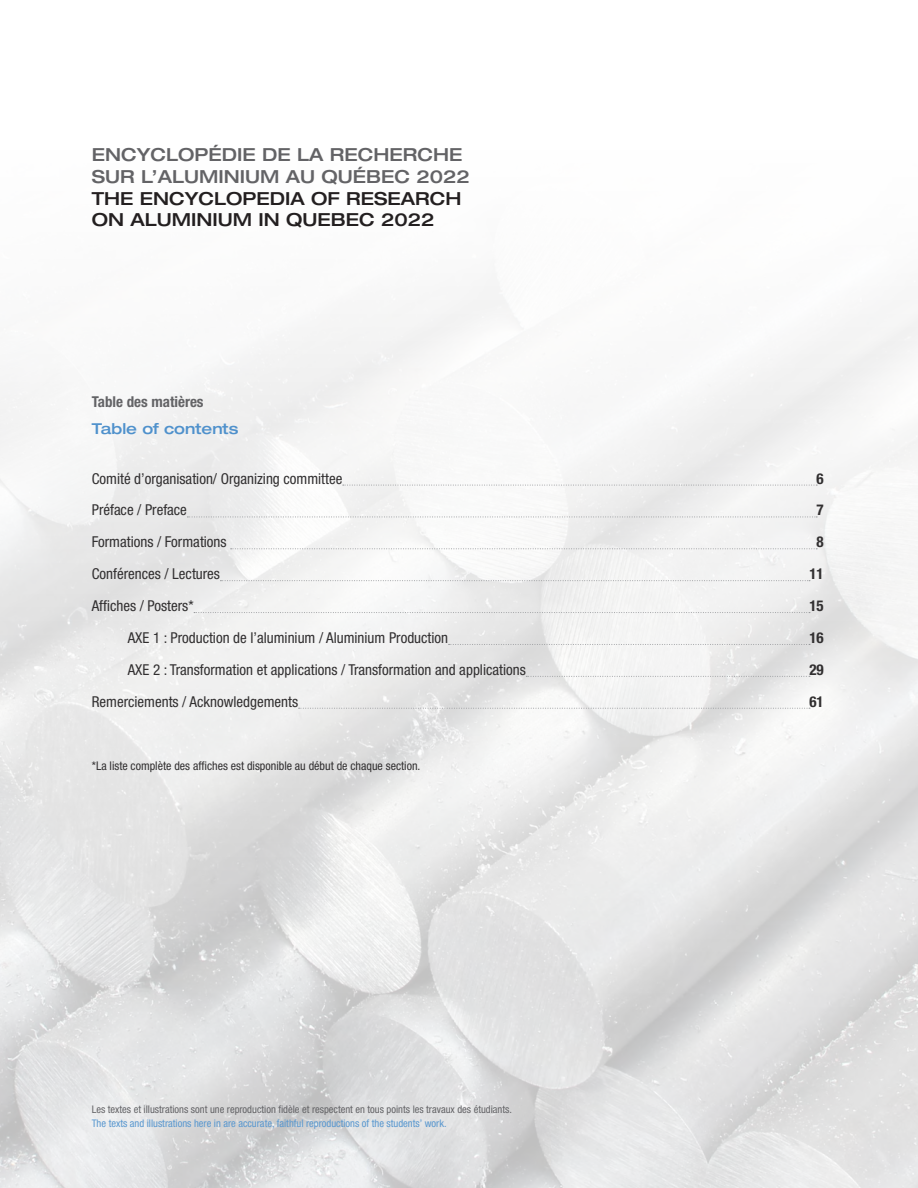
<style>
.page{position:relative;width:918px;height:1188px;background:#fff}
.page>*{position:absolute;margin:0;border:0;box-sizing:border-box;transform-origin:0 0}
.t1{font:500 expanded 18px/21.6px "Helvetica Neue LT Std";color:#636366}
.t2{font:500 expanded 18px/21.6px "Helvetica Neue LT Std";color:#231f20}
.TM{font:condensed 15px "Helvetica Neue LT Std";color:#312f30}
.Titre_Fr_gauche_Conf{font:700 condensed 15px "Helvetica Neue LT Std";color:#636366}
.Titre_Ang_gauche_Conf{font:500 expanded 15px "Helvetica Neue LT Std";color:#4f91cc}
.TM-2{font:700 condensed 15px "Helvetica Neue LT Std";color:#312f30}
.TM-3{font:condensed 12px "Helvetica Neue LT Std";color:#312f30}
.Texte_conférence_gauche{font:condensed 10.5px "Helvetica Neue LT Std";color:#636366}
.Texte_conférence_gauche-2{font:condensed 10.5px "Helvetica Neue LT Std";color:#5897cf}
</style>
<div class="page">
<img style="left:0;top:286px;width:918px;height:902px">
<svg style="left:343px;top:485px;width:474px;height:1px"></svg>
<svg style="left:187px;top:517px;width:630px;height:1px"></svg>
<svg style="left:231px;top:548px;width:586px;height:1px"></svg>
<svg style="left:220px;top:580px;width:590px;height:1px"></svg>
<svg style="left:194px;top:612px;width:616px;height:1px"></svg>
<svg style="left:449px;top:644px;width:361px;height:1px"></svg>
<svg style="left:526px;top:676px;width:284px;height:1px"></svg>
<svg style="left:299px;top:708px;width:511px;height:1px"></svg>
<p class="t1" style="left:92px;top:144px;width:379px">ENCYCLOPÉDIE DE LA RECHERCHE<br>SUR L’ALUMINIUM AU QUÉBEC 2022</p>
<p class="t2" style="left:92px;top:187px;width:371px">THE ENCYCLOPEDIA OF RESEARCH<br>ON ALUMINIUM IN QUEBEC 2022</p>
<p class="Titre_Fr_gauche_Conf" style="left:92px;top:392px;width:113px">Table des matières</p>
<p class="Titre_Ang_gauche_Conf" style="left:92px;top:419px;width:148px">Table of contents</p>
<p class="TM" style="left:92px;top:470px;width:252px">Comité d’organisation/ Organizing committee</p>
<p class="TM-2" style="left:817px;top:469px;width:9px">6</p>
<p class="TM" style="left:92px;top:501px;width:97px">Préface / Preface</p>
<p class="TM-2" style="left:817px;top:501px;width:9px">7</p>
<p class="TM" style="left:92px;top:533px;width:136px">Formations / Formations</p>
<p class="TM-2" style="left:817px;top:533px;width:9px">8</p>
<p class="TM" style="left:92px;top:565px;width:130px">Conférences / Lectures</p>
<p class="TM-2" style="left:809px;top:565px;width:16px">11</p>
<p class="TM" style="left:92px;top:597px;width:103px">Affiches / Posters*</p>
<p class="TM-2" style="left:809px;top:597px;width:16px">15</p>
<p class="TM" style="left:128px;top:629px;width:322px">AXE 1 : Production de l’aluminium / Aluminium Production</p>
<p class="TM-2" style="left:809px;top:629px;width:16px">16</p>
<p class="TM" style="left:128px;top:661px;width:400px">AXE 2 : Transformation et applications / Transformation and applications</p>
<p class="TM-2" style="left:809px;top:660px;width:16px">29</p>
<p class="TM" style="left:92px;top:693px;width:208px">Remerciements / Acknowledgements</p>
<p class="TM-2" style="left:809px;top:692px;width:16px">61</p>
<p class="TM-3" style="left:92px;top:759px;width:330px">*La liste complète des affiches est disponible au début de chaque section.</p>
<p class="Texte_conférence_gauche" style="left:92px;top:1103px;width:422px">Les textes et illustrations sont une reproduction fidèle et respectent en tous points les travaux des étudiants.</p>
<p class="Texte_conférence_gauche-2" style="left:92px;top:1117px;width:356px">The texts and illustrations here in are accurate, faithful reproductions of the students’ work.</p>
</div>
